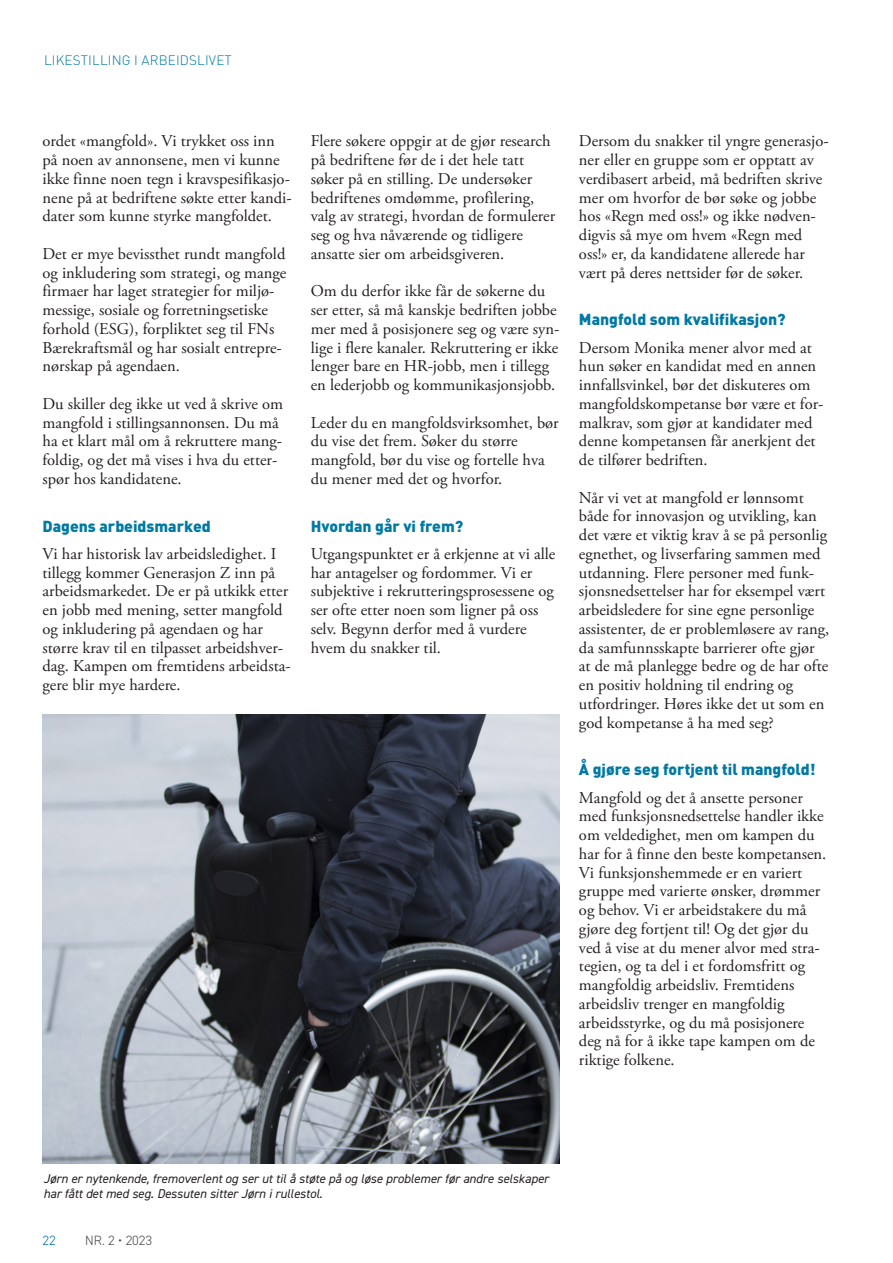
<style>
.page{position:relative;width:893px;height:1263px;background:#fff}
.page>*{position:absolute;margin:0;border:0;box-sizing:border-box;transform-origin:0 0}
.t1{font:16.5px/18.8px "Adobe Garamond Pro";color:#231f20}
.t2{font:900 15.75px "DIN Pro";color:#0079a3}
.t3{font:300 13.5px "DIN Pro";letter-spacing:.01em;color:#0079a3}
.t4{font:300 13.5px "DIN2014";color:#4b4c4d}
.t5{font:300 13.5px "DIN2014";color:#0079a3}
.t6{font:italic 12.75px/15.8px "DIN2014";color:#231f20}
</style>
<div class="page">
<img style="left:43px;top:714px;width:517px;height:449px">
<p class="t3" style="left:44px;top:51px;width:189px">LIKESTILLING I ARBEIDSLIVET</p>
<p class="t1" style="left:43px;top:132px;width:251px">ordet «mangfold». Vi trykket oss inn på noen av annonsene, men vi kunne ikke finne noen tegn i kravspesifikasjo&shy;nene på at bedriftene søkte etter kandi&shy;dater som kunne styrke mangfoldet.</p>
<p class="t1" style="left:43px;top:245px;width:245px">Det er mye bevissthet rundt mangfold og inkludering som strategi, og mange firmaer har laget strategier for miljø&shy;messige, sosiale og forretningsetiske forhold (ESG), forpliktet seg til FNs Bærekraftsmål og har sosialt entrepre&shy;nørskap på agendaen.</p>
<p class="t1" style="left:43px;top:395px;width:242px">Du skiller deg ikke ut ved å skrive om mangfold i stillingsannonsen. Du må ha et klart mål om å rekruttere mang&shy;foldig, og det må vises i hva du etter&shy;spør hos kandidatene.</p>
<p class="t2" style="left:43px;top:515px;width:170px">Dagens arbeidsmarked</p>
<p class="t1" style="left:43px;top:545px;width:250px">Vi har historisk lav arbeidsledighet. I tillegg kommer Generasjon Z inn på arbeidsmarkedet. De er på utkikk etter en jobb med mening, setter mangfold og inkludering på agendaen og har større krav til en tilpasset arbeidshver&shy;dag. Kampen om fremtidens arbeidsta&shy;gere blir mye hardere.</p>
<p class="t1" style="left:311px;top:132px;width:246px">Flere søkere oppgir at de gjør research på bedriftene før de i det hele tatt søker på en stilling. De undersøker bedriftenes omdømme, profilering, valg av strategi, hvordan de formulerer seg og hva nåværende og tidligere ansatte sier om arbeidsgiveren.</p>
<p class="t1" style="left:311px;top:282px;width:250px">Om du derfor ikke får de søkerne du ser etter, så må kanskje bedriften jobbe mer med å posisjonere seg og være syn&shy;lige i flere kanaler. Rekruttering er ikke lenger bare en HR-jobb, men i tillegg en lederjobb og kommunikasjonsjobb.</p>
<p class="t1" style="left:311px;top:413px;width:249px">Leder du en mangfoldsvirksomhet, bør du vise det frem. Søker du større mangfold, bør du vise og fortelle hva du mener med det og hvorfor.</p>
<p class="t2" style="left:311px;top:515px;width:154px">Hvordan går vi frem?</p>
<p class="t1" style="left:311px;top:545px;width:246px">Utgangspunktet er å erkjenne at vi alle har antagelser og fordommer. Vi er subjektive i rekrutteringsprosessene og ser ofte etter noen som ligner på oss selv. Begynn derfor med å vurdere hvem du snakker til.</p>
<p class="t1" style="left:579px;top:132px;width:251px">Dersom du snakker til yngre generasjo&shy;ner eller en gruppe som er opptatt av verdibasert arbeid, må bedriften skrive mer om hvorfor de bør søke og jobbe hos «Regn med oss!» og ikke nødven&shy;digvis så mye om hvem «Regn med oss!» er, da kandidatene allerede har vært på deres nettsider før de søker.</p>
<p class="t2" style="left:579px;top:309px;width:208px">Mangfold som kvalifikasjon?</p>
<p class="t1" style="left:579px;top:339px;width:246px">Dersom Monika mener alvor med at hun søker en kandidat med en annen innfallsvinkel, bør det diskuteres om mangfoldskompetanse bør være et for&shy;malkrav, som gjør at kandidater med denne kompetansen får anerkjent det de tilfører bedriften.</p>
<p class="t1" style="left:579px;top:489px;width:252px">Når vi vet at mangfold er lønnsomt både for innovasjon og utvikling, kan det være et viktig krav å se på personlig egnethet, og livserfaring sammen med utdanning. Flere personer med funk&shy;sjonsnedsettelser har for eksempel vært arbeidsledere for sine egne personlige assistenter, de er problemløsere av rang, da samfunnsskapte barrierer ofte gjør at de må planlegge bedre og de har ofte en positiv holdning til endring og utfordringer. Høres ikke det ut som en god kompetanse å ha med seg?</p>
<p class="t2" style="left:579px;top:759px;width:238px">Å gjøre seg fortjent til mangfold!</p>
<p class="t1" style="left:579px;top:789px;width:249px">Mangfold og det å ansette personer med funksjonsnedsettelse handler ikke om veldedighet, men om kampen du har for å finne den beste kompetansen.<br>Vi funksjonshemmede er en variert gruppe med varierte ønsker, drømmer og behov. Vi er arbeidstakere du må gjøre deg fortjent til! Og det gjør du ved å vise at du mener alvor med stra&shy;tegien, og ta del i et fordomsfritt og mangfoldig arbeidsliv. Fremtidens arbeidsliv trenger en mangfoldig arbeidsstyrke, og du må posisjonere deg nå for å ikke tape kampen om de riktige folkene.</p>
<p class="t6" style="left:43px;top:1170px;width:507px">Jørn er nytenkende, fremoverlent og ser ut til å støte på og løse problemer før andre selskaper har fått det med seg. Dessuten sitter Jørn i rullestol.</p>
<p class="t5" style="left:43px;top:1232px;width:15px">22</p>
<p class="t4" style="left:85px;top:1232px;width:69px">NR. 2 • 2023</p>
</div>
